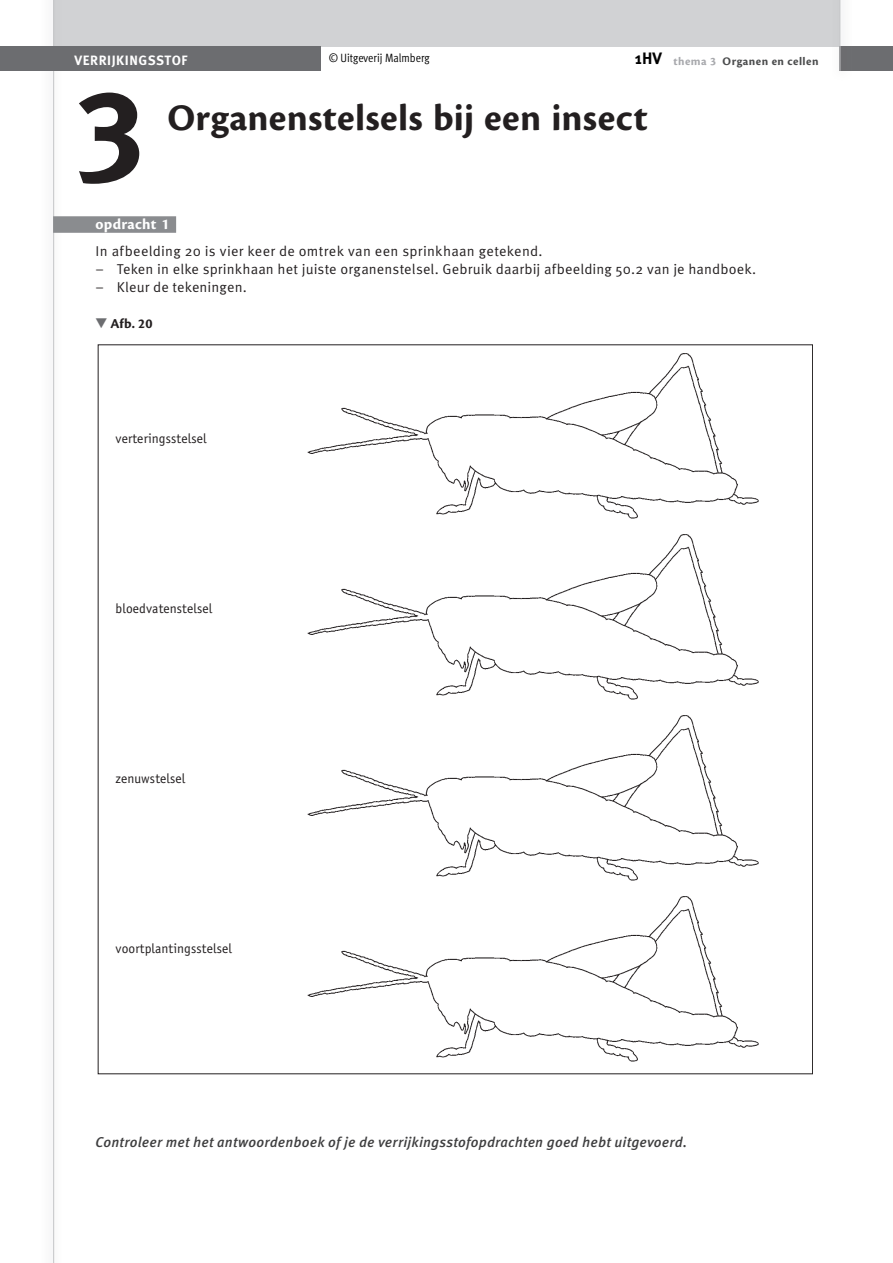
<style>
.page{position:relative;width:893px;height:1263px;background:#fff}
.page>*{position:absolute;margin:0;border:0;box-sizing:border-box;transform-origin:0 0}
.t1{font:700 129px "Meta OT";color:#231f20}
.t2{font:700 39px "Cronos Pro";letter-spacing:.005em;color:#231f20}
.t3{font:700 16.5px "Meta OT";color:#000}
.t4{font:700 15.75px "Cronos Pro";letter-spacing:.015em;color:#fff}
.t5{font:14.25px "Meta OT";letter-spacing:.01em;color:#231f20}
.t6{font:italic 500 14.25px "Meta OT";letter-spacing:.01em;color:#3e3e3f}
.t7{font:700 14.25px "Cronos Pro";color:#231f20}
.t8{font:13.5px "Officina Sans Std";letter-spacing:.01em;color:#231f20}
.t9{font:700 13.5px "Meta OT";letter-spacing:.04em;color:#fff}
.t10{font:700 12px "Cronos Pro";letter-spacing:.04em;color:#4b4c4d}
.t11{font:12px "Meta Cond OT";color:#000}
.s1{color:#a8a9ad}
.s2{color:#6c6d70}
</style>
<div class="page">
<div style="left:53px;top:0;width:787px;height:47px;background:#d1d2d4"></div>
<div style="left:840px;top:47px;width:53px;height:24px;background:#6c6d70"></div>
<img style="left:42px;top:46px;width:13px;height:1217px">
<hr style="left:53px;top:0;width:1px;height:1263px;background:#c7c8ca">
<div style="left:0;top:47px;width:321px;height:24px;background:#6c6d70"></div>
<img style="left:840px;top:0;width:12px;height:47px">
<img style="left:840px;top:47px;width:1px;height:24px">
<hr style="left:839px;top:0;width:1px;height:71px;background:#c7c8ca">
<div style="left:53px;top:216px;width:123px;height:17px;background:#8a8c8f"></div>
<img style="left:308px;top:353px;width:451px;height:166px">
<img style="left:308px;top:896px;width:451px;height:166px">
<img style="left:308px;top:715px;width:451px;height:166px">
<img style="left:308px;top:534px;width:451px;height:166px">
<p class="t11" style="left:329px;top:51px;width:102px">© Uitgeverij Malmberg</p>
<p class="t3" style="left:635px;top:48px;width:29px">1HV</p>
<p class="t9" style="left:74px;top:51px;width:115px">VERRIJKINGSSTOF</p>
<p class="t10" style="left:673px;top:54px;width:147px"><span class="s1">thema 3</span> Organen en cellen</p>
<h1 class="t1" style="left:74px;top:34px;width:72px">3</h1>
<h2 class="t2" style="left:167px;top:95px;width:482px">Organenstelsels bij een insect</h2>
<p class="t4" style="left:96px;top:215px;width:75px">opdracht 1</p>
<p class="t5" style="left:96px;top:242px;width:448px">In afbeelding 20 is vier keer de omtrek van een sprinkhaan getekend.</p>
<p class="t5" style="left:96px;top:260px;width:662px">– Teken in elke sprinkhaan het juiste organenstelsel. Gebruik daarbij afbeelding 50.2 van je handboek.</p>
<p class="t5" style="left:96px;top:278px;width:153px">– Kleur de tekeningen.</p>
<p class="t7" style="left:96px;top:315px;width:58px"><span class="s2">▼</span> Afb. 20</p>
<p class="t8" style="left:116px;top:431px;width:93px">verteringsstelsel</p>
<p class="t8" style="left:116px;top:601px;width:98px">bloedvatenstelsel</p>
<p class="t8" style="left:116px;top:771px;width:71px">zenuwstelsel</p>
<p class="t8" style="left:116px;top:941px;width:118px">voortplantingsstelsel</p>
<p class="t6" style="left:96px;top:1133px;width:593px">Controleer met het antwoordenboek of je de verrijkingsstofopdrachten goed hebt uitgevoerd.</p>
</div>
